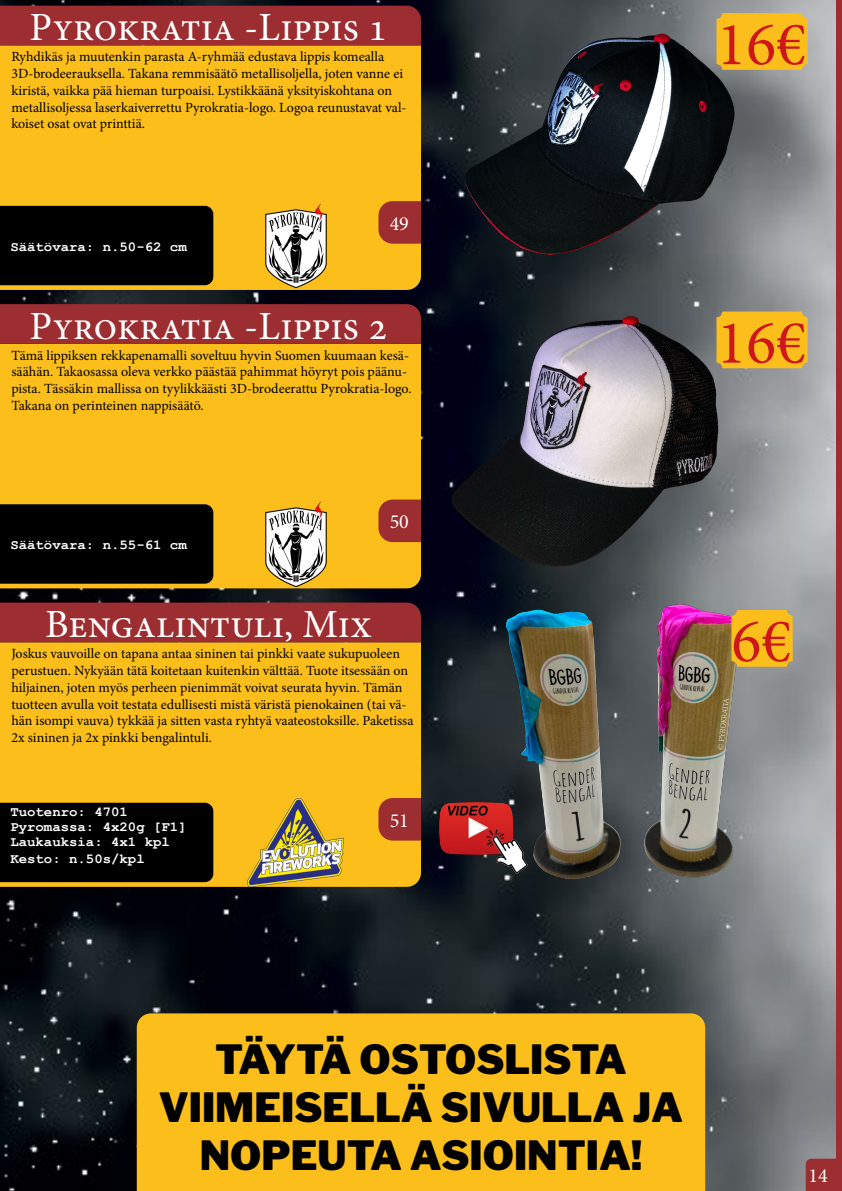
<style>
.page{position:relative;width:842px;height:1191px;background:#fff}
.page>*{position:absolute;margin:0;border:0;box-sizing:border-box;transform-origin:0 0}
.t1{font:62px "Minion Pro";color:#cd1719}
.t2{font:40px "Minion Pro";color:#fff}
.t3{font:900 40px/48px "Libre Franklin";color:#000;text-align:center}
.t4{font:20px "Minion Pro";color:#fff}
.t5{font:14px/16.8px "Minion Pro";color:#000}
.t6{font:700 13.9px/15px "Courier New";color:#fff}
</style>
<div class="page">
<img style="left:0;top:0;width:836px;height:1191px">
<div style="left:0;top:45px;width:421px;height:245px;background:#fcbe1b"></div>
<div style="left:0;top:344px;width:421px;height:244px;background:#fcbe1b"></div>
<div style="left:0;top:642px;width:421px;height:245px;background:#fcbe1b"></div>
<div style="left:836px;top:0;width:6px;height:1191px;background:#9c2d30"></div>
<svg style="left:806px;top:1158px;width:30px;height:33px"></svg>
<img style="left:251px;top:499px;width:89px;height:89px">
<img style="left:248px;top:798px;width:96px;height:89px">
<img style="left:444px;top:304px;width:284px;height:284px">
<img style="left:458px;top:6px;width:284px;height:284px">
<img style="left:479px;top:602px;width:285px;height:285px">
<div style="left:0;top:802px;width:213px;height:80px;background:#000"></div>
<div style="left:0;top:602px;width:421px;height:40px;background:#9c2d30"></div>
<div style="left:0;top:504px;width:213px;height:79px;background:#000"></div>
<div style="left:0;top:304px;width:421px;height:40px;background:#9c2d30"></div>
<img style="left:251px;top:201px;width:89px;height:89px">
<div style="left:0;top:206px;width:213px;height:79px;background:#000"></div>
<div style="left:0;top:6px;width:421px;height:39px;background:#9c2d30"></div>
<div style="left:137px;top:1013px;width:568px;height:178px;background:#fcbe1b"></div>
<img style="left:439px;top:802px;width:88px;height:71px">
<div style="left:378px;top:798px;width:43px;height:42px;background:#9c2d30"></div>
<div style="left:731px;top:610px;width:62px;height:56px;background:#fcbe1b;border-radius:6px"></div>
<svg style="left:378px;top:499px;width:43px;height:43px;background:#a2372e"></svg>
<div style="left:716px;top:311px;width:92px;height:57px;background:#fcbe1b;border-radius:6px"></div>
<div style="left:716px;top:13px;width:92px;height:57px;background:#fcbe1b;border-radius:6px"></div>
<svg style="left:378px;top:201px;width:43px;height:43px;background:#a2362e"></svg>
<h2 class="t2" style="left:29px;top:0;width:360px">Pyrokratia -Lippis 1</h2>
<p class="t5" style="left:11px;top:48px;width:397px">Ryhdikäs ja muutenkin parasta A-ryhmää edustava lippis komealla 3D-brodeerauksella. Takana remmisäätö metallisoljella, joten vanne ei kiristä, vaikka pää hieman turpoaisi. Lystikkäänä yksityiskohtana on metallisoljessa laserkaiverrettu Pyrokratia-logo. Logoa reunustavat val&shy;koiset osat ovat printtiä.</p>
<p class="t6" style="left:10px;top:239px;width:178px">Säätövara: n.50-62 cm</p>
<h3 class="t4" style="left:390px;top:210px;width:21px">49</h3>
<h2 class="t2" style="left:29px;top:299px;width:360px">Pyrokratia -Lippis 2</h2>
<p class="t5" style="left:11px;top:347px;width:402px">Tämä lippiksen rekkapenamalli soveltuu hyvin Suomen kuumaan kesä&shy;säähän. Takaosassa oleva verkko päästää pahimmat höyryt pois päänu&shy;pista. Tässäkin mallissa on tyylikkäästi 3D-brodeerattu Pyrokratia-logo.<br>Takana on perinteinen nappisäätö.</p>
<p class="t6" style="left:10px;top:537px;width:178px">Säätövara: n.55-61 cm</p>
<h3 class="t4" style="left:390px;top:508px;width:21px">50</h3>
<h2 class="t2" style="left:45px;top:597px;width:328px">Bengalintuli, Mix</h2>
<p class="t5" style="left:11px;top:645px;width:404px">Joskus vauvoille on tapana antaa sininen tai pinkki vaate sukupuoleen perustuen. Nykyään tätä koitetaan kuitenkin välttää. Tuote itsessään on hiljainen, joten myös perheen pienimmät voivat seurata hyvin. Tämän tuotteen avulla voit testata edullisesti mistä väristä pienokainen (tai vä&shy;hän isompi vauva) tykkää ja sitten vasta ryhtyä vaateostoksille. Paketissa 2x sininen ja 2x pinkki bengalintuli.</p>
<p class="t6" style="left:10px;top:803px;width:178px">Tuotenro: 4701<br>Pyromassa: 4x20g [F1]<br>Laukauksia: 4x1 kpl</p>
<p class="t6" style="left:10px;top:850px;width:136px">Kesto: n.50s/kpl</p>
<h3 class="t4" style="left:390px;top:806px;width:21px">51</h3>
<h1 class="t1" style="left:716px;top:3px;width:91px">16€</h1>
<h1 class="t1" style="left:716px;top:301px;width:91px">16€</h1>
<h1 class="t1" style="left:731px;top:600px;width:61px">6€</h1>
<h2 class="t3" style="left:159px;top:1035px;width:526px">TÄYTÄ OSTOSLISTA<br>VIIMEISELLÄ SIVULLA JA<br>NOPEUTA ASIOINTIA!</h2>
<h3 class="t4" style="left:808px;top:1162px;width:21px">14</h3>
</div>
